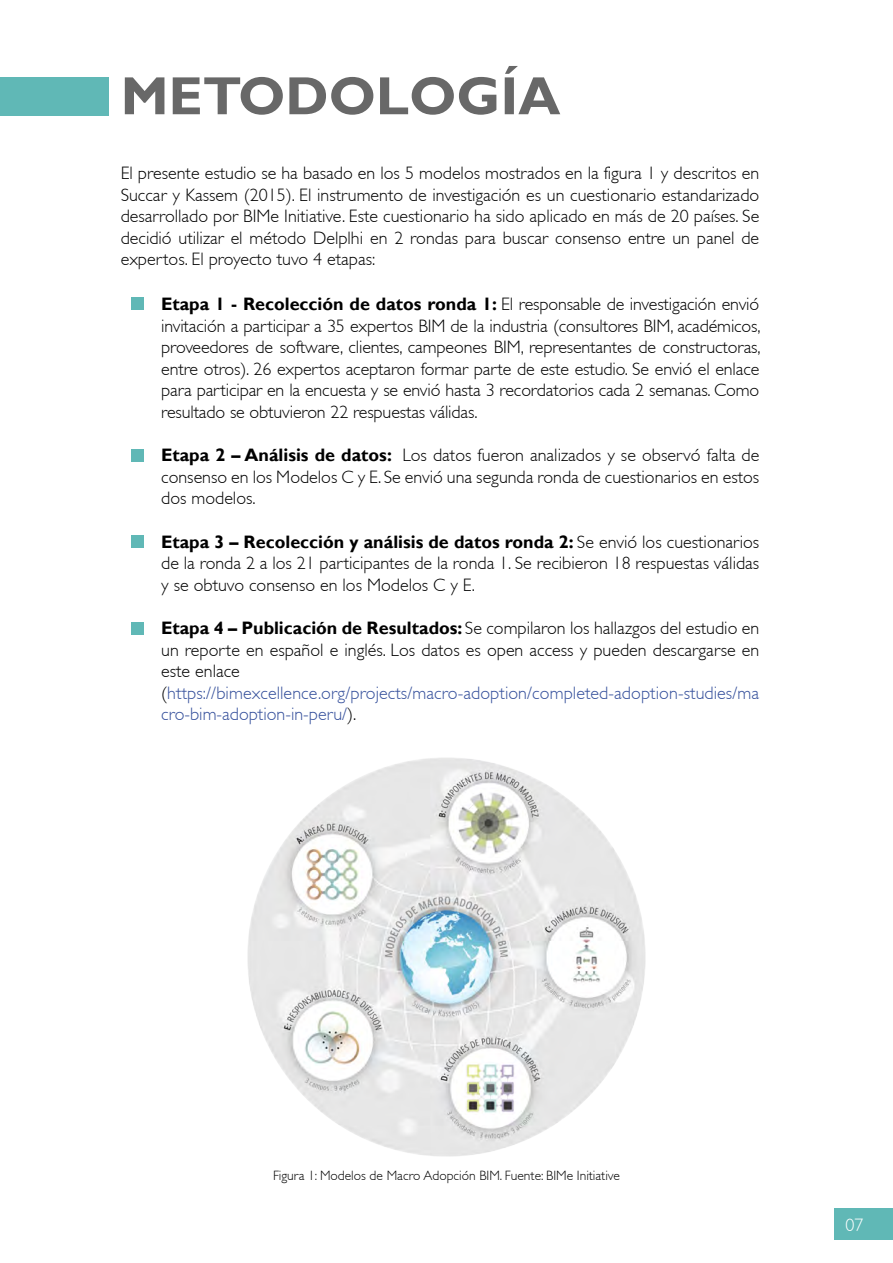
<style>
.page{position:relative;width:893px;height:1263px;background:#fff}
.page>*{position:absolute;margin:0;border:0;box-sizing:border-box;transform-origin:0 0}
.t1{font:700 54px "Gill Sans";color:#686868}
.t2{font:300 18px/21.6px "Gill Sans";color:#000;text-align:justify}
.t3{font:300 18px "Gill Sans";color:#fff}
.t4{font:300 13.5px "Gill Sans";color:#000}
.s1{font-weight:700}
.s2{color:#344f9b}
</style>
<div class="page">
<div style="left:0;top:77px;width:109px;height:39px;background:#60b8b6"></div>
<div style="left:131px;top:298px;width:12px;height:12px;background:#60b8b6"></div>
<div style="left:131px;top:536px;width:12px;height:12px;background:#60b8b6"></div>
<div style="left:131px;top:622px;width:12px;height:13px;background:#60b8b6"></div>
<div style="left:131px;top:449px;width:12px;height:13px;background:#60b8b6"></div>
<img style="left:247px;top:758px;width:399px;height:399px">
<div style="left:834px;top:1209px;width:59px;height:31px;background:#60b8b6"></div>
<h1 class="t1" style="left:121px;top:64px;width:441px">METODOLOGÍA</h1>
<p class="t2" style="left:121px;top:162px;width:640px">El presente estudio se ha basado en los 5 modelos mostrados en la figura 1 y descritos en Succar y Kassem (2015). El instrumento de investigación es un cuestionario estandarizado desarrollado por BIMe Initiative. Este cuestionario ha sido aplicado en más de 20 países. Se decidió utilizar el método Delplhi en 2 rondas para buscar consenso entre un panel de expertos. El proyecto tuvo 4 etapas:</p>
<p class="t2" style="left:161px;top:293px;width:601px"><span class="s1">Etapa 1 - Recolección de datos ronda 1:</span> El responsable de investigación envió invitación a participar a 35 expertos BIM de la industria (consultores BIM, académicos, proveedores de software, clientes, campeones BIM, representantes de constructoras, entre otros). 26 expertos aceptaron formar parte de este estudio. Se envió el enlace para participar en la encuesta y se envió hasta 3 recordatorios cada 2 semanas. Como resultado se obtuvieron 22 respuestas válidas.</p>
<p class="t2" style="left:161px;top:444px;width:600px"><span class="s1">Etapa 2 – Análisis de datos:</span> Los datos fueron analizados y se observó falta de consenso en los Modelos C y E. Se envió una segunda ronda de cuestionarios en estos dos modelos.</p>
<p class="t2" style="left:161px;top:531px;width:600px"><span class="s1">Etapa 3 – Recolección y análisis de datos ronda 2:</span> Se envió los cuestionarios de la ronda 2 a los 21 participantes de la ronda 1. Se recibieron 18 respuestas válidas y se obtuvo consenso en los Modelos C y E.</p>
<p class="t2" style="left:161px;top:617px;width:600px;text-align:left"><span class="s1">Etapa 4 – Publicación de Resultados:</span> Se compilaron los hallazgos del estudio en un reporte en español e inglés. Los datos es open access y pueden descargarse en este enlace (<span class="s2">https://bimexcellence.org/projects/macro-adoption/completed-adoption-studies/ma cro-bim-adoption-in-peru/</span>).</p>
<p class="t4" style="left:273px;top:1167px;width:348px">Figura 1: Modelos de Macro Adopción BIM. Fuente: BIMe Initiative</p>
<p class="t3" style="left:845px;top:1215px;width:19px">07</p>
</div>
